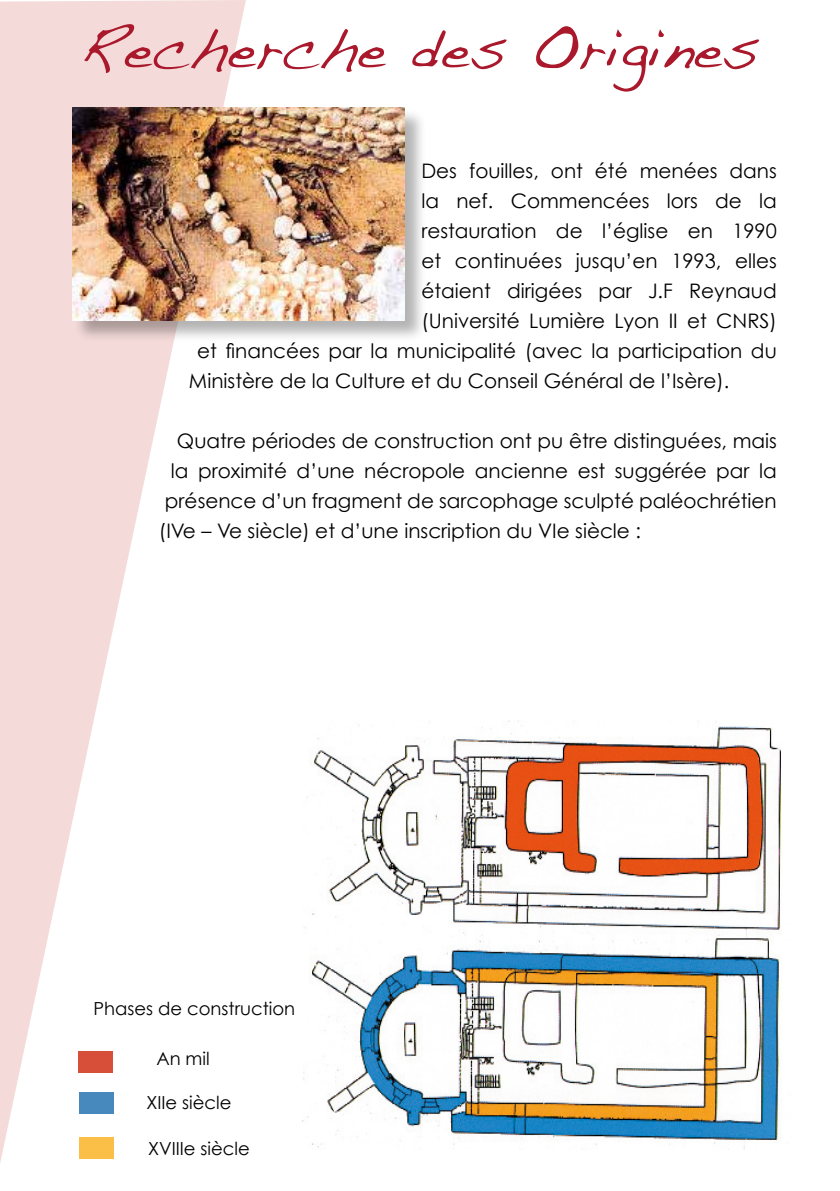
<style>
.page{position:relative;width:840px;height:1191px;background:#fff}
.page>*{position:absolute;margin:0;border:0;box-sizing:border-box;transform-origin:0 0}
.t1{font:58px "Handwriting Dakota";color:#aa182c}
.t2{font:20px "Century Gothic";color:#000}
.t3{font:18px "Century Gothic";color:#000}
</style>
<div class="page">
<svg style="left:0;top:0;width:246px;height:1163px"></svg>
<div style="left:73px;top:108px;width:353px;height:234px;background:#000;opacity:.3"></div>
<img style="left:72px;top:108px;width:332px;height:212px">
<img style="left:302px;top:720px;width:479px;height:429px">
<div style="left:78px;top:1051px;width:34px;height:21px;background:#d74f38"></div>
<div style="left:78px;top:1137px;width:35px;height:21px;background:#fbbf48"></div>
<div style="left:78px;top:1092px;width:35px;height:21px;background:#4789bc"></div>
<h1 class="t1" style="left:80px;top:14px;width:680px">Recherche des Origines</h1>
<p class="t2" style="left:421px;top:159px;width:357px">Des fouilles, ont été menées dans</p>
<p class="t2" style="left:421px;top:189px;width:357px">la nef. Commencées lors de la</p>
<p class="t2" style="left:421px;top:219px;width:357px">restauration de l’église en 1990</p>
<p class="t2" style="left:421px;top:249px;width:357px">et continuées jusqu’en 1993, elles</p>
<p class="t2" style="left:421px;top:279px;width:357px">étaient dirigées par J.F Reynaud</p>
<p class="t2" style="left:421px;top:309px;width:357px">(Université Lumière Lyon II et CNRS)</p>
<p class="t2" style="left:197px;top:339px;width:581px">et financées par la municipalité (avec la participation du</p>
<p class="t2" style="left:189px;top:369px;width:541px">Ministère de la Culture et du Conseil Général de l’Isère).</p>
<p class="t2" style="left:177px;top:429px;width:601px">Quatre périodes de construction ont pu être distinguées, mais</p>
<p class="t2" style="left:171px;top:459px;width:607px">la proximité d’une nécropole ancienne est suggérée par la</p>
<p class="t2" style="left:165px;top:489px;width:613px">présence d’un fragment de sarcophage sculpté paléochrétien</p>
<p class="t2" style="left:159px;top:519px;width:483px">(IVe – Ve siècle) et d’une inscription du VIe siècle :</p>
<p class="t3" style="left:93px;top:998px;width:203px">Phases de construction</p>
<p class="t3" style="left:156px;top:1047px;width:55px">An mil</p>
<p class="t3" style="left:146px;top:1091px;width:87px">XIIe siècle</p>
<p class="t3" style="left:148px;top:1137px;width:103px">XVIIIe siècle</p>
</div>
